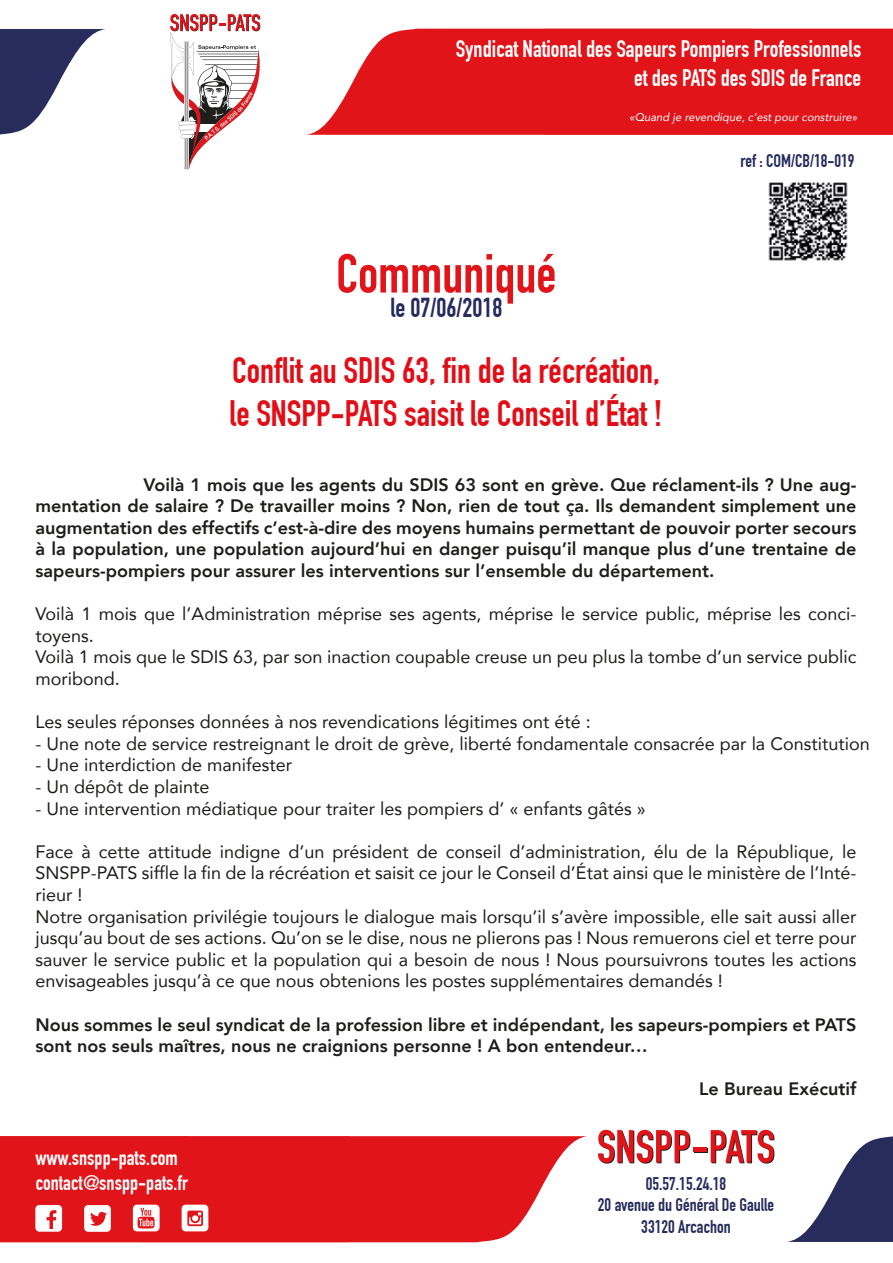
<style>
.page{position:relative;width:893px;height:1263px;background:#fff}
.page>*{position:absolute;margin:0;border:0;box-sizing:border-box;transform-origin:0 0}
.t1{font:700 36px/43.2px "DIN Condensed";color:#e20e17}
.t2{font:700 26.85px "DIN Condensed";color:#262a5d}
.t3{font:700 23.4px/28px "DIN Condensed";color:#fff;text-align:right}
.t4{font:700 20.85px/24.9px "DIN Condensed";color:#fff}
.t5{font:18px/21.6px "Avenir";color:#1d1d1b}
.t6{font:800 18px/21.6px "Avenir";color:#1d1d1b;text-align:justify}
.t7{font:700 18px/21.6px "DIN Condensed";color:#272c5c;text-align:center}
.t8{font:700 18px "DIN Condensed";color:#262a5d}
.t9{font:italic 11.25px "Avenir";color:#fff}
</style>
<div class="page">
<svg style="left:338px;top:254px;width:217px;height:50px"></svg>
<svg style="left:170px;top:14px;width:90px;height:155px"></svg>
<svg style="left:306px;top:29px;width:587px;height:106px;background:#e3272c"></svg>
<svg style="left:0;top:29px;width:105px;height:106px"></svg>
<svg style="left:694px;top:1148px;width:13px;height:5px"></svg>
<svg style="left:598px;top:1130px;width:92px;height:33px"></svg>
<div style="left:693px;top:1147px;width:13px;height:5px;background:#e1141a"></div>
<svg style="left:711px;top:1130px;width:63px;height:33px"></svg>
<svg style="left:0;top:1136px;width:587px;height:106px;background:#e3282d"></svg>
<svg style="left:787px;top:1136px;width:106px;height:106px"></svg>
<div style="left:35px;top:1205px;width:27px;height:27px;background:#fff;border-radius:4px"></div>
<div style="left:133px;top:1205px;width:27px;height:26px;background:#fff;border-radius:4px"></div>
<div style="left:84px;top:1205px;width:27px;height:27px;background:#fff;border-radius:4px"></div>
<div style="left:182px;top:1205px;width:26px;height:26px;background:#fff;border-radius:4px"></div>
<svg style="left:47px;top:1210px;width:9px;height:19px"></svg>
<svg style="left:138px;top:1208px;width:17px;height:20px"></svg>
<svg style="left:90px;top:1212px;width:17px;height:14px"></svg>
<svg style="left:187px;top:1210px;width:16px;height:16px"></svg>
<img style="left:768px;top:182px;width:80px;height:79px">
<p class="t3" style="left:456px;top:35px;width:407px">Syndicat National des Sapeurs Pompiers Professionnels et des PATS des SDIS de France</p>
<p class="t9" style="left:629px;top:111px;width:230px">«Quand je revendique, c’est pour construire»</p>
<h2 class="t2" style="left:391px;top:292px;width:113px">le 07/06/2018</h2>
<h1 class="t1" style="left:230px;top:349px;width:434px">Conflit au SDIS 63, fin de la récréation, le SNSPP-PATS saisit le Conseil d’État !</h1>
<p class="t8" style="left:740px;top:150px;width:116px">ref : COM/CB/18-019</p>
<p class="t6" style="left:35px;top:473px;width:823px;text-indent:108px">Voilà 1 mois que les agents du SDIS 63 sont en grève. Que réclament-ils ? Une aug&shy;mentation de salaire ? De travailler moins ? Non, rien de tout ça. Ils demandent simplement une augmentation des effectifs c’est-à-dire des moyens humains permettant de pouvoir porter secours à la population, une population aujourd’hui en danger puisqu’il manque plus d’une trentaine de sapeurs-pompiers pour assurer les interventions sur l’ensemble du département.</p>
<p class="t5" style="left:35px;top:603px;width:823px">Voilà 1 mois que l’Administration méprise ses agents, méprise le service public, méprise les conci&shy;toyens.<br>Voilà 1 mois que le SDIS 63, par son inaction coupable creuse un peu plus la tombe d’un service public moribond.</p>
<p class="t5" style="left:35px;top:711px;width:557px">Les seules réponses données à nos revendications légitimes ont été :</p>
<p class="t5" style="left:35px;top:732px;width:836px">- Une note de service restreignant le droit de grève, liberté fondamentale consacrée par la Constitution</p>
<p class="t5" style="left:35px;top:754px;width:258px">- Une interdiction de manifester</p>
<p class="t5" style="left:35px;top:775px;width:176px">- Un dépôt de plainte</p>
<p class="t5" style="left:35px;top:797px;width:612px">- Une intervention médiatique pour traiter les pompiers d’ « enfants gâtés »</p>
<p class="t5" style="left:35px;top:840px;width:823px">Face à cette attitude indigne d’un président de conseil d’administration, élu de la République, le SNSPP-PATS siffle la fin de la récréation et saisit ce jour le Conseil d’État ainsi que le ministère de l’Inté&shy;rieur !<br>Notre organisation privilégie toujours le dialogue mais lorsqu’il s’avère impossible, elle sait aussi aller jusqu’au bout de ses actions. Qu’on se le dise, nous ne plierons pas ! Nous remuerons ciel et terre pour sauver le service public et la population qui a besoin de nous ! Nous poursuivrons toutes les actions envisageables jusqu’à ce que nous obtenions les postes supplémentaires demandés !</p>
<p class="t6" style="left:35px;top:1013px;width:822px">Nous sommes le seul syndicat de la profession libre et indépendant, les sapeurs-pompiers et PATS sont nos seuls maîtres, nous ne craignions personne ! A bon entendeur…</p>
<p class="t6" style="left:699px;top:1078px;width:159px">Le Bureau Exécutif</p>
<p class="t4" style="left:35px;top:1145px;width:154px">www.snspp-pats.com contact@snspp-pats.fr</p>
<p class="t7" style="left:598px;top:1172px;width:178px">05.57.15.24.18<br>20 avenue du Général De Gaulle<br>33120 Arcachon</p>
</div>
